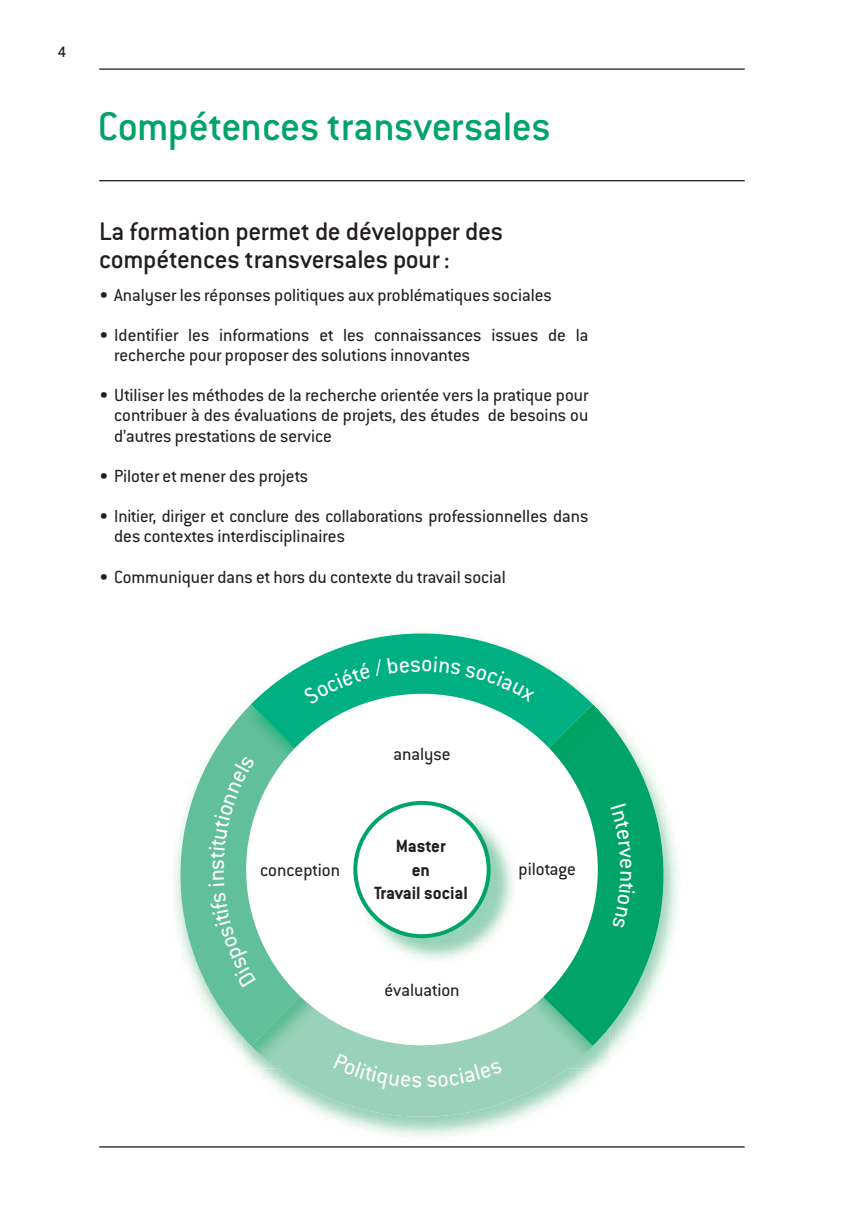
<style>
.page{position:relative;width:844px;height:1216px;background:#fff}
.page>*{position:absolute;margin:0;border:0;box-sizing:border-box;transform-origin:0 0}
.t1{font:500 43.75px "Conduit ITC Std";letter-spacing:-.01em;color:#00a368}
.t2{font:500 28px/28px "Conduit ITC Std";letter-spacing:-.015em;color:#231f20}
.t3{font:19.43px "Conduit ITC Std";color:#231f20}
.t4{font:700 19.43px/23.6px "Conduit ITC Std";color:#231f20;text-align:center}
.t5{font:19.25px/20.1px "Conduit ITC Std";color:#231f20}
.t6{font:500 16.62px "Conduit ITC Std";color:#231f20}
</style>
<div class="page">
<hr style="left:99px;top:68px;width:645px;height:2px;background:#231f20">
<hr style="left:99px;top:1146px;width:645px;height:1px;background:#231f20">
<svg style="left:256px;top:1068px;width:337px;height:68px"></svg>
<img style="left:242px;top:1045px;width:9px;height:21px">
<img style="left:251px;top:1045px;width:315px;height:23px">
<svg style="left:174px;top:714px;width:234px;height:331px"></svg>
<img style="left:566px;top:1045px;width:43px;height:23px">
<img style="left:412px;top:1045px;width:27px;height:23px">
<svg style="left:435px;top:715px;width:243px;height:330px"></svg>
<img style="left:242px;top:704px;width:9px;height:51px">
<img style="left:592px;top:702px;width:8px;height:2px">
<img style="left:592px;top:704px;width:16px;height:194px">
<svg style="left:251px;top:633px;width:341px;height:192px"></svg>
<div style="left:246px;top:693px;width:351px;height:352px;background:#fff;border-radius:50%"></div>
<img style="left:356px;top:805px;width:158px;height:154px">
<div style="left:355px;top:802px;width:133px;height:134px;background:#fff;border-radius:50%"></div>
<div style="left:353px;top:800px;width:137px;height:138px;border:4px solid #00a368;border-radius:50%"></div>
<hr style="left:99px;top:180px;width:645px;height:1px;background:#231f20">
<svg style="left:303px;top:656px;width:231px;height:48px;background:#14b68c"></svg>
<div style="left:610px;top:803px;width:24px;height:125px;background:#00a368"></div>
<div style="left:333px;top:1053px;width:88px;height:36px;background:#99d1ba"></div>
<div style="left:427px;top:1060px;width:75px;height:27px;background:#99d1ba"></div>
<svg style="left:208px;top:755px;width:48px;height:232px;background:#6cc3a2"></svg>
<p class="t6" style="left:58px;top:45px;width:10px">4</p>
<h1 class="t1" style="left:98px;top:108px;width:454px">Compétences transversales</h1>
<h2 class="t2" style="left:99px;top:219px;width:405px">La formation permet de développer des compétences transversales pour :</h2>
<p class="t5" style="left:99px;top:286px;width:454px">• Analyser les réponses politiques aux problématiques sociales</p>
<p class="t5" style="left:114px;top:326px;width:475px;text-indent:-15px">• Identifier les informations et les connaissances issues de la recherche pour proposer des solutions innovantes</p>
<p class="t5" style="left:114px;top:386px;width:475px;text-align:justify;text-indent:-15px">• Utiliser les méthodes de la recherche orientée vers la pratique pour contribuer à des évaluations de projets, des études de besoins ou d’autres prestations de service</p>
<p class="t5" style="left:99px;top:467px;width:210px">• Piloter et mener des projets</p>
<p class="t5" style="left:114px;top:507px;width:475px;text-indent:-15px">• Initier, diriger et conclure des collaborations professionnelles dans des contextes interdisciplinaires</p>
<p class="t5" style="left:99px;top:568px;width:408px">• Communiquer dans et hors du contexte du travail social</p>
<p class="t3" style="left:393px;top:746px;width:59px">analyse</p>
<p class="t4" style="left:374px;top:835px;width:95px">Master<br>en<br>Travail social</p>
<p class="t3" style="left:260px;top:861px;width:81px">conception</p>
<p class="t3" style="left:518px;top:861px;width:59px">pilotage</p>
<p class="t3" style="left:384px;top:981px;width:77px">évaluation</p>
</div>
